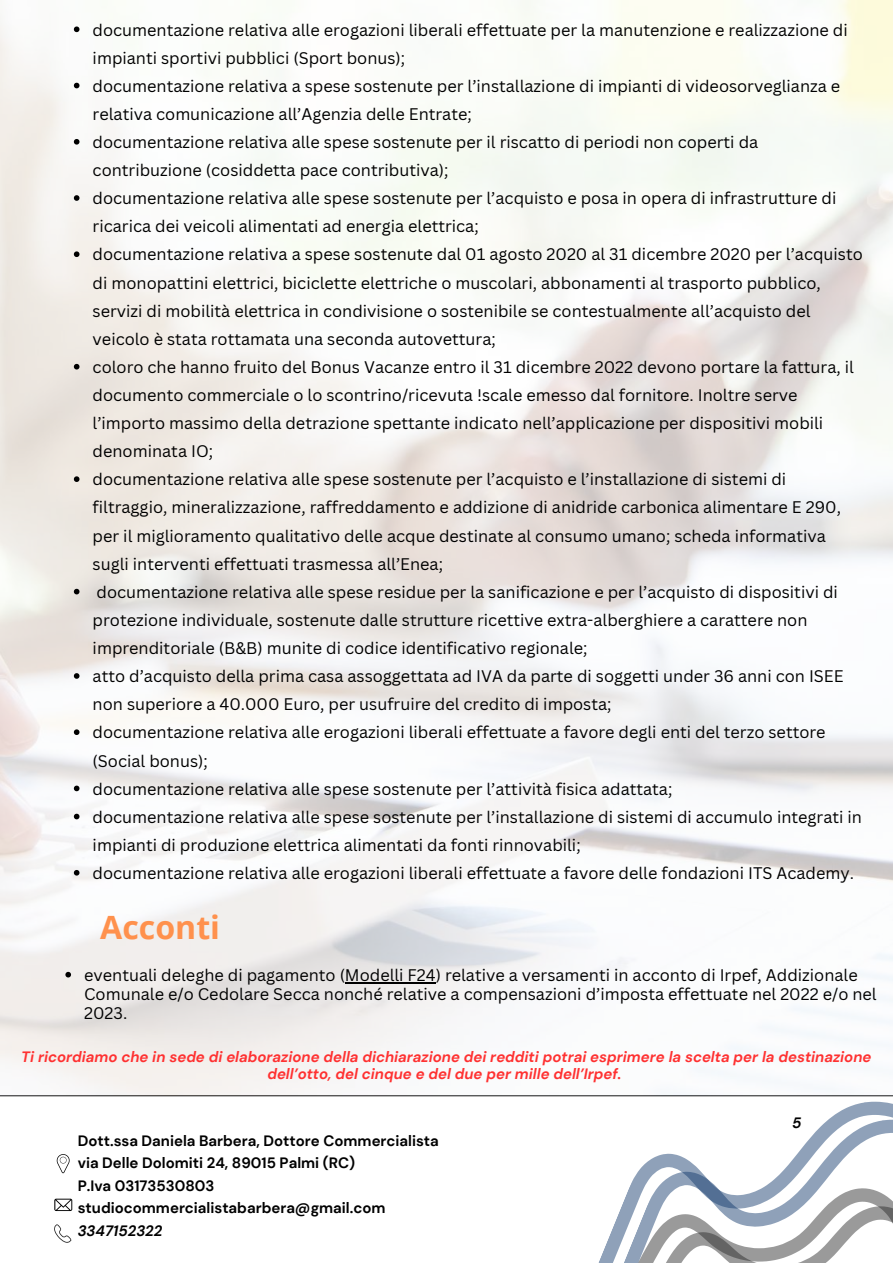
<style>
.page{position:relative;width:893px;height:1264px;background:#fff}
.page>*{position:absolute;margin:0;border:0;box-sizing:border-box;transform-origin:0 0}
.t1{font:700 32.1px "Open Sans";color:#ff914d}
.t2{font:16.35px/28px "Canva Sans";color:#000}
.t3{font:italic 700 15px/16.8px "DM Sans";color:#ff3131;text-align:center}
.t4{font:700 15px/22.5px "DM Sans";color:#000}
.t5{font:italic 700 15px "DM Sans";color:#000}
</style>
<div class="page">
<hr style="left:0;top:1095px;width:892px;height:1px;background:#000">
<svg style="left:579px;top:1095px;width:313px;height:21px"></svg>
<svg style="left:599px;top:1116px;width:293px;height:146px"></svg>
<img style="left:0;top:0;width:892px;height:1095px">
<svg style="left:74px;top:26px;width:5px;height:6px"></svg>
<svg style="left:74px;top:83px;width:5px;height:5px"></svg>
<svg style="left:74px;top:139px;width:5px;height:6px"></svg>
<svg style="left:74px;top:195px;width:5px;height:6px"></svg>
<svg style="left:74px;top:251px;width:5px;height:6px"></svg>
<svg style="left:74px;top:364px;width:5px;height:5px"></svg>
<svg style="left:74px;top:476px;width:5px;height:6px"></svg>
<svg style="left:74px;top:589px;width:5px;height:5px"></svg>
<svg style="left:74px;top:673px;width:5px;height:5px"></svg>
<svg style="left:74px;top:729px;width:5px;height:6px"></svg>
<svg style="left:74px;top:785px;width:5px;height:6px"></svg>
<svg style="left:74px;top:813px;width:5px;height:6px"></svg>
<svg style="left:74px;top:870px;width:5px;height:5px"></svg>
<svg style="left:65px;top:971px;width:6px;height:6px"></svg>
<hr style="left:345px;top:982px;width:90px;height:1px;background:#000">
<svg style="left:57px;top:1154px;width:13px;height:19px"></svg>
<svg style="left:54px;top:1198px;width:18px;height:12px"></svg>
<svg style="left:54px;top:1224px;width:18px;height:18px"></svg>
<p class="t2" style="left:93px;top:15px;width:771px">documentazione relativa alle erogazioni liberali effettuate per la manutenzione e realizzazione di impianti sportivi pubblici (Sport bonus);<br>documentazione relativa a spese sostenute per l’installazione di impianti di videosorveglianza e relativa comunicazione all’Agenzia delle Entrate;<br>documentazione relativa alle spese sostenute per il riscatto di periodi non coperti da contribuzione (cosiddetta pace contributiva);<br>documentazione relativa alle spese sostenute per l’acquisto e posa in opera di infrastrutture di ricarica dei veicoli alimentati ad energia elettrica;<br>documentazione relativa a spese sostenute dal 01 agosto 2020 al 31 dicembre 2020 per l’acquisto di monopattini elettrici, biciclette elettriche o muscolari, abbonamenti al trasporto pubblico, servizi di mobilità elettrica in condivisione o sostenibile se contestualmente all’acquisto del veicolo è stata rottamata una seconda autovettura;<br>coloro che hanno fruito del Bonus Vacanze entro il 31 dicembre 2022 devono portare la fattura, il documento commerciale o lo scontrino/ricevuta !scale emesso dal fornitore. Inoltre serve l’importo massimo della detrazione spettante indicato nell’applicazione per dispositivi mobili denominata IO;<br>documentazione relativa alle spese sostenute per l’acquisto e l’installazione di sistemi di filtraggio, mineralizzazione, raffreddamento e addizione di anidride carbonica alimentare E 290, per il miglioramento qualitativo delle acque destinate al consumo umano; scheda informativa sugli interventi effettuati trasmessa all’Enea;<br>documentazione relativa alle spese residue per la sanificazione e per l’acquisto di dispositivi di protezione individuale, sostenute dalle strutture ricettive extra-alberghiere a carattere non imprenditoriale (B&amp;B) munite di codice identificativo regionale;<br>atto d’acquisto della prima casa assoggettata ad IVA da parte di soggetti under 36 anni con ISEE non superiore a 40.000 Euro, per usufruire del credito di imposta;<br>documentazione relativa alle erogazioni liberali effettuate a favore degli enti del terzo settore (Social bonus);<br>documentazione relativa alle spese sostenute per l’attività fisica adattata;<br>documentazione relativa alle spese sostenute per l’installazione di sistemi di accumulo integrati in impianti di produzione elettrica alimentati da fonti rinnovabili;<br>documentazione relativa alle erogazioni liberali effettuate a favore delle fondazioni ITS Academy.</p>
<h1 class="t1" style="left:100px;top:904px;width:121px">Acconti</h1>
<p class="t2" style="left:84px;top:965px;width:794px;line-height:19px">eventuali deleghe di pagamento (Modelli F24) relative a versamenti in acconto di Irpef, Addizionale<br>Comunale e/o Cedolare Secca nonché relative a compensazioni d’imposta effettuate nel 2022 e/o nel<br>2023.</p>
<p class="t3" style="left:21px;top:1048px;width:851px">Ti ricordiamo che in sede di elaborazione della dichiarazione dei redditi potrai esprimere la scelta per la destinazione dell’otto, del cinque e del due per mille dell’Irpef.</p>
<p class="t4" style="left:78px;top:1129px;width:362px">Dott.ssa Daniela Barbera, Dottore Commercialista via Delle Dolomiti 24, 89015 Palmi (RC)<br>P.Iva 03173530803 studiocommercialistabarbera@gmail.com</p>
<p class="t5" style="left:78px;top:1220px;width:86px">3347152322</p>
<p class="t5" style="left:792px;top:1112px;width:11px">5</p>
</div>
